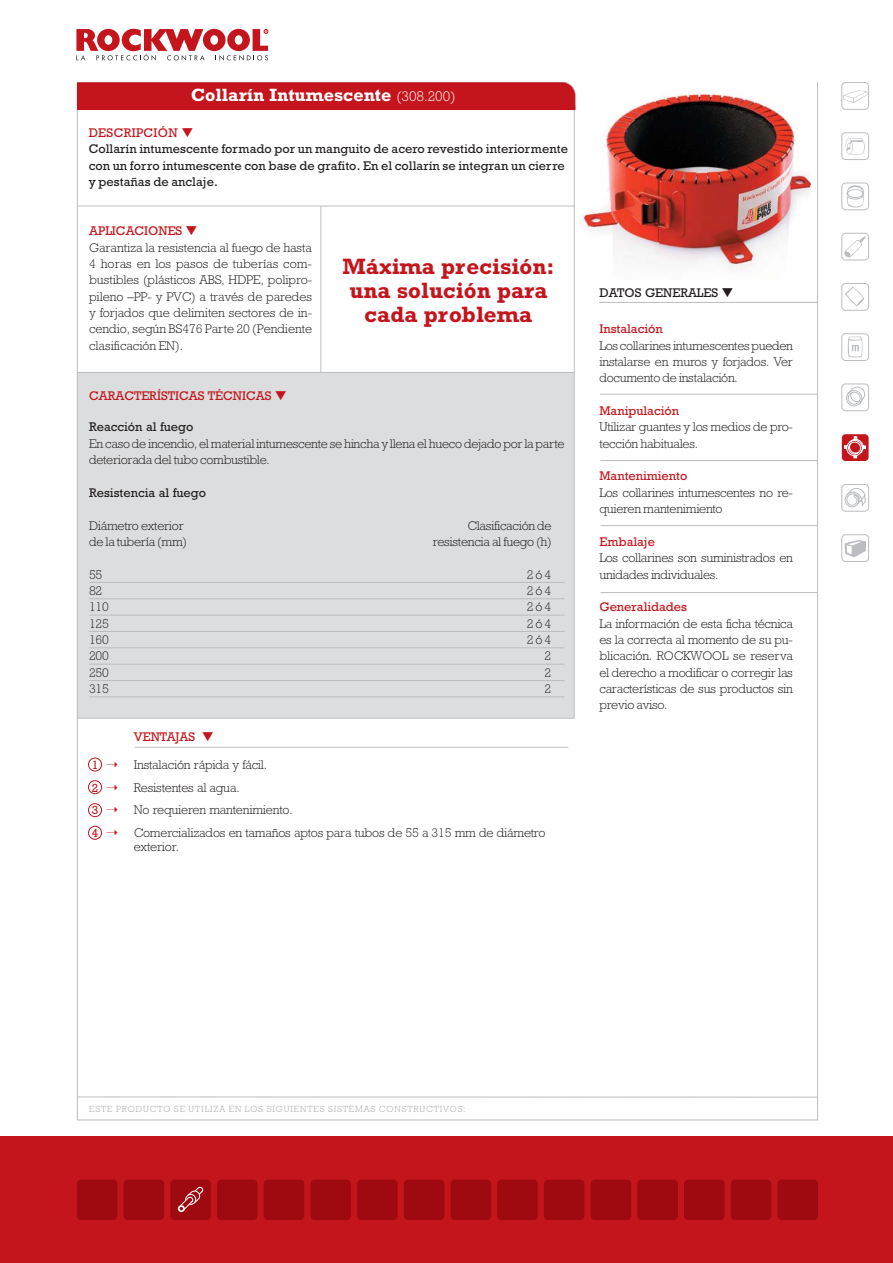
<style>
.page{position:relative;width:893px;height:1263px;background:#fff}
.page>*{position:absolute;margin:0;border:0;box-sizing:border-box;transform-origin:0 0}
.t1{font:700 22.5px/24px "M Rockwell";color:#c4151c;text-align:center}
.t2{font:700 18px "M Rockwell";color:#fff}
.t3{font:300 12.75px/16.4px "M Rockwell";letter-spacing:-.02em;color:#231f20}
.t4{font:12.75px/16.4px "M Rockwell";letter-spacing:.005em;color:#231f20}
.t5{font:12.75px "M Rockwell";color:#c4151c}
.t6{font:300 9px "M Rockwell";letter-spacing:.095em;color:#a7a9ac}
.s1{font-weight:300;font-size:14.25px}
.s2{color:#c4151c}
.s3{font-weight:400;color:#c4151c}
.s4{font-weight:400;font-size:12px;color:#c4151c}
</style>
<div class="page">
<div style="left:0;top:1137px;width:892px;height:126px;background:#c4151c"></div>
<hr style="left:77px;top:1120px;width:741px;height:1px;background:#bbbdc0">
<hr style="left:320px;top:206px;width:1px;height:167px;background:#bbbdc0">
<hr style="left:77px;top:206px;width:497px;height:1px;background:#bbbdc0">
<hr style="left:599px;top:302px;width:218px;height:1px;background:#bbbdc0">
<hr style="left:599px;top:394px;width:218px;height:1px;background:#bbbdc0">
<hr style="left:600px;top:460px;width:217px;height:1px;background:#bbbdc0">
<hr style="left:600px;top:525px;width:217px;height:1px;background:#bbbdc0">
<hr style="left:600px;top:592px;width:217px;height:1px;background:#bbbdc0">
<hr style="left:135px;top:747px;width:433px;height:1px;background:#bbbdc0">
<svg style="left:88px;top:757px;width:14px;height:83px"></svg>
<hr style="left:817px;top:82px;width:1px;height:1038px;background:#bbbdc0">
<div style="left:77px;top:373px;width:497px;height:345px;background:#dcddde"></div>
<hr style="left:89px;top:582px;width:475px;height:1px;background:#bbbdc0">
<hr style="left:89px;top:598px;width:475px;height:1px;background:#bbbdc0">
<hr style="left:89px;top:615px;width:475px;height:1px;background:#bbbdc0">
<hr style="left:89px;top:631px;width:475px;height:1px;background:#bbbdc0">
<hr style="left:89px;top:647px;width:475px;height:1px;background:#bbbdc0">
<hr style="left:89px;top:664px;width:475px;height:1px;background:#bbbdc0">
<hr style="left:89px;top:680px;width:475px;height:1px;background:#bbbdc0">
<hr style="left:89px;top:697px;width:475px;height:1px;background:#bbbdc0">
<hr style="left:77px;top:372px;width:497px;height:1px;background:#bbbdc0">
<hr style="left:77px;top:718px;width:497px;height:1px;background:#bbbdc0">
<hr style="left:78px;top:1096px;width:739px;height:2px;background:#bbbdc0">
<div style="left:357px;top:1180px;width:40px;height:40px;background:#9e0a0f;border-radius:4px"></div>
<div style="left:170px;top:1180px;width:41px;height:40px;background:#9e0a0f;border-radius:4px"></div>
<svg style="left:178px;top:1186px;width:26px;height:26px"></svg>
<div style="left:178px;top:1205px;width:7px;height:7px;border:2px solid #fff;border-radius:50%"></div>
<div style="left:124px;top:1180px;width:40px;height:40px;background:#9e0a0f;border-radius:4px"></div>
<svg style="left:444px;top:1183px;width:1px;height:33px"></svg>
<div style="left:730px;top:1180px;width:41px;height:40px;background:#9e0a0f;border-radius:4px"></div>
<div style="left:777px;top:1180px;width:41px;height:40px;background:#9e0a0f;border-radius:4px"></div>
<div style="left:684px;top:1180px;width:40px;height:40px;background:#9e0a0f;border-radius:4px"></div>
<div style="left:203px;top:29px;width:22px;height:22px;background:#c4151c;border-radius:50%"></div>
<svg style="left:216px;top:29px;width:52px;height:32px"></svg>
<svg style="left:76px;top:29px;width:129px;height:32px"></svg>
<div style="left:104px;top:35px;width:8px;height:10px;background:#fff;border-radius:50%"></div>
<div style="left:210px;top:35px;width:8px;height:10px;background:#fff;border-radius:50%"></div>
<div style="left:235px;top:35px;width:7px;height:10px;background:#fff;border-radius:50%"></div>
<img style="left:580px;top:88px;width:230px;height:184px">
<hr style="left:574px;top:109px;width:1px;height:609px;background:#bbbdc0">
<hr style="left:77px;top:83px;width:1px;height:1037px;background:#bbbdc0">
<img style="left:77px;top:82px;width:499px;height:27px">
<div style="left:637px;top:1180px;width:41px;height:40px;background:#9e0a0f;border-radius:4px"></div>
<div style="left:590px;top:1180px;width:41px;height:40px;background:#9e0a0f;border-radius:4px"></div>
<div style="left:544px;top:1180px;width:40px;height:40px;background:#9e0a0f;border-radius:4px"></div>
<div style="left:497px;top:1180px;width:40px;height:40px;background:#9e0a0f;border-radius:4px"></div>
<div style="left:450px;top:1180px;width:41px;height:40px;background:#9e0a0f;border-radius:4px"></div>
<div style="left:404px;top:1180px;width:40px;height:40px;background:#9e0a0f;border-radius:4px"></div>
<div style="left:310px;top:1180px;width:41px;height:40px;background:#9e0a0f;border-radius:4px"></div>
<div style="left:264px;top:1180px;width:40px;height:40px;background:#9e0a0f;border-radius:4px"></div>
<div style="left:217px;top:1180px;width:40px;height:40px;background:#9e0a0f;border-radius:4px"></div>
<div style="left:77px;top:1180px;width:40px;height:40px;background:#9e0a0f;border-radius:4px"></div>
<div style="left:841px;top:82px;width:28px;height:28px;border:1px solid #bbbdc0;border-radius:4px"></div>
<svg style="left:843px;top:90px;width:24px;height:13px"></svg>
<div style="left:841px;top:132px;width:28px;height:28px;border:1px solid #bbbdc0;border-radius:4px"></div>
<svg style="left:845px;top:138px;width:19px;height:16px"></svg>
<div style="left:841px;top:183px;width:28px;height:27px;border:1px solid #bbbdc0;border-radius:4px"></div>
<svg style="left:846px;top:185px;width:18px;height:23px"></svg>
<div style="left:841px;top:233px;width:28px;height:27px;border:1px solid #bbbdc0;border-radius:4px"></div>
<svg style="left:844px;top:236px;width:21px;height:22px"></svg>
<div style="left:841px;top:283px;width:28px;height:28px;border:1px solid #bbbdc0;border-radius:4px"></div>
<svg style="left:845px;top:286px;width:19px;height:20px"></svg>
<div style="left:841px;top:333px;width:28px;height:28px;border:1px solid #bbbdc0;border-radius:4px"></div>
<svg style="left:847px;top:337px;width:15px;height:21px"></svg>
<div style="left:841px;top:384px;width:28px;height:27px;border:1px solid #bbbdc0;border-radius:4px"></div>
<svg style="left:846px;top:386px;width:19px;height:21px"></svg>
<div style="left:841px;top:434px;width:27px;height:27px;background:#c4151c;border-radius:4px"></div>
<svg style="left:844px;top:436px;width:22px;height:22px"></svg>
<div style="left:841px;top:484px;width:28px;height:28px;border:1px solid #bbbdc0;border-radius:4px"></div>
<div style="left:841px;top:534px;width:28px;height:28px;border:1px solid #bbbdc0;border-radius:4px"></div>
<svg style="left:842px;top:486px;width:24px;height:71px"></svg>
<h2 class="t2" style="left:191px;top:89px;width:266px">Collarín Intumescente <span class="s1">(308.200)</span></h2>
<p class="t4" style="left:89px;top:126px;width:481px"><span class="s2">DESCRIPCIÓN</span> <span class="s2">▼<br></span>Collarín intumescente formado por un manguito de acero revestido interiormente con un forro intumescente con base de grafito. En el collarín se integran un cierre y pestañas de anclaje.</p>
<p class="t3" style="left:89px;top:224px;width:224px"><span class="s3">APLICACIONES</span> <span class="s2">▼<br></span>Garantiza la resistencia al fuego de hasta 4 horas en los pasos de tuberías com&shy;bustibles (plásticos ABS, HDPE, polipro&shy;pileno –PP- y PVC) a través de paredes y forjados que delimiten sectores de in&shy;cendio, según BS476 Parte 20 (Pendiente clasificación EN).</p>
<h1 class="t1" style="left:342px;top:257px;width:213px">Máxima precisión: una solución para cada problema</h1>
<p class="t5" style="left:89px;top:391px;width:199px">CARACTERÍSTICAS TÉCNICAS ▼</p>
<p class="t4" style="left:89px;top:420px;width:106px">Reacción al fuego</p>
<p class="t3" style="left:89px;top:437px;width:477px">En caso de incendio, el material intumescente se hincha y llena el hueco dejado por la parte deteriorada del tubo combustible.</p>
<p class="t4" style="left:89px;top:486px;width:118px">Resistencia al fuego</p>
<p class="t3" style="left:89px;top:518px;width:96px">Diámetro exterior</p>
<p class="t3" style="left:467px;top:518px;width:86px">Clasificación de</p>
<p class="t3" style="left:89px;top:535px;width:99px">de la tubería (mm)</p>
<p class="t3" style="left:433px;top:535px;width:120px">resistencia al fuego (h)</p>
<p class="t3" style="left:89px;top:567px;width:15px">55</p>
<p class="t3" style="left:526px;top:567px;width:26px">2 ó 4</p>
<p class="t3" style="left:89px;top:584px;width:15px">82</p>
<p class="t3" style="left:526px;top:584px;width:26px">2 ó 4</p>
<p class="t3" style="left:89px;top:600px;width:21px">110</p>
<p class="t3" style="left:526px;top:600px;width:26px">2 ó 4</p>
<p class="t3" style="left:89px;top:616px;width:21px">125</p>
<p class="t3" style="left:526px;top:616px;width:26px">2 ó 4</p>
<p class="t3" style="left:89px;top:633px;width:21px">160</p>
<p class="t3" style="left:526px;top:633px;width:26px">2 ó 4</p>
<p class="t3" style="left:89px;top:649px;width:21px">200</p>
<p class="t3" style="left:544px;top:649px;width:8px">2</p>
<p class="t3" style="left:89px;top:665px;width:21px">250</p>
<p class="t3" style="left:544px;top:665px;width:8px">2</p>
<p class="t3" style="left:89px;top:682px;width:21px">315</p>
<p class="t3" style="left:544px;top:682px;width:8px">2</p>
<p class="t5" style="left:134px;top:732px;width:81px">VENTAJAS ▼</p>
<p class="t3" style="left:92px;top:754px;width:455px;line-height:22.8px"><span class="s4">1</span> <span class="s2">➝</span> Instalación rápida y fácil.<br><span class="s4">2</span> <span class="s2">➝</span> Resistentes al agua.<br><span class="s4">3</span> <span class="s2">➝</span> No requieren mantenimiento.<br><span class="s4">4</span> <span class="s2">➝</span> Comercializados en tamaños aptos para tubos de 55 a 315 mm de diámetro</p>
<p class="t3" style="left:134px;top:840px;width:47px">exterior.</p>
<p class="t4" style="left:599px;top:286px;width:135px">DATOS GENERALES ▼</p>
<p class="t5" style="left:599px;top:324px;width:65px">Instalación</p>
<p class="t3" style="left:599px;top:338px;width:195px;text-align:justify">Los collarines intumescentes pueden instalarse en muros y forjados. Ver documento de instalación.</p>
<p class="t5" style="left:599px;top:406px;width:81px">Manipulación</p>
<p class="t3" style="left:599px;top:420px;width:195px">Utilizar guantes y los medios de pro&shy;tección habituales.</p>
<p class="t5" style="left:599px;top:471px;width:89px">Mantenimiento</p>
<p class="t3" style="left:599px;top:486px;width:195px">Los collarines intumescentes no re&shy;quieren mantenimiento</p>
<p class="t5" style="left:599px;top:537px;width:57px">Embalaje</p>
<p class="t3" style="left:599px;top:551px;width:195px">Los collarines son suministrados en unidades individuales.</p>
<p class="t5" style="left:599px;top:602px;width:89px">Generalidades</p>
<p class="t3" style="left:599px;top:616px;width:195px;text-align:justify">La información de esta ficha técnica es la correcta al momento de su pu&shy;blicación. ROCKWOOL se reserva el derecho a modificar o corregir las características de sus productos sin previo aviso.</p>
<p class="t6" style="left:89px;top:1105px;width:378px">ESTE PRODUCTO SE UTILIZA EN LOS SIGUIENTES SISTEMAS CONSTRUCTIVOS:</p>
</div>
